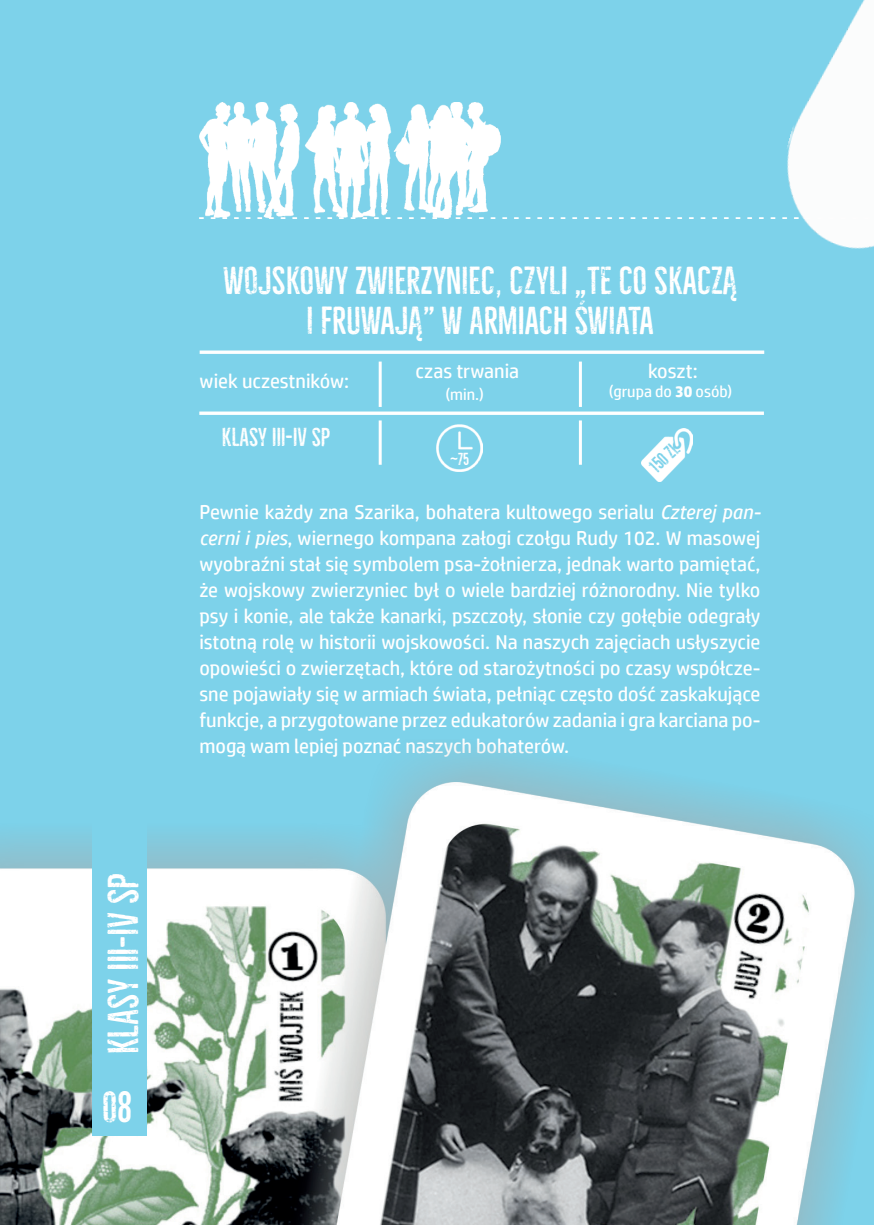
<style>
.page{position:relative;width:874px;height:1225px;background:#fff}
.page>*{position:absolute;margin:0;border:0;box-sizing:border-box;transform-origin:0 0}
.t1{font:40px "Bellfort Rough Demo";color:#fff}
.t2{font:36px/40px "Bellfort Rough Demo";color:#fff;text-align:center}
.t3{font:24px "Bellfort Rough Demo";color:#fff}
.t4{font:20px/26px "HP Simplified";color:#fff;text-align:justify}
.t5{font:18px "Bellfort Rough Demo";color:#7dd2ea}
.t6{font:16px "HP Simplified";color:#fff}
.t7{font:16px "Bellfort Rough Demo";color:#fff}
.s1{font-weight:700}
.s2{font-style:italic}
.s3{font-family:"Gill Sans";font-weight:700;font-stretch:extra-condensed}
</style>
<div class="page">
<div style="left:0;top:0;width:873px;height:1225px;background:#7dd2ea"></div>
<hr style="left:578px;top:361px;width:3px;height:46px;background:#fff">
<hr style="left:578px;top:420px;width:3px;height:45px;background:#fff">
<img style="left:436px;top:424px;width:46px;height:47px">
<img style="left:641px;top:428px;width:50px;height:53px">
<svg style="left:199px;top:350px;width:564px;height:4px;background:#ebf8fb"></svg>
<svg style="left:199px;top:411px;width:564px;height:4px;background:#ebf7fb"></svg>
<hr style="left:378px;top:361px;width:3px;height:46px;background:#fff">
<hr style="left:378px;top:420px;width:3px;height:45px;background:#fff">
<img style="left:200px;top:102px;width:560px;height:117px">
<img style="left:0;top:756px;width:873px;height:469px">
<div style="left:92px;top:610px;width:54px;height:526px;background:#7dd2ea"></div>
<img style="left:760px;top:0;width:113px;height:249px">
<h1 class="t1" style="left:99px;top:1054px;width:181px;rotate:-90deg">KLASY III-IV SP</h1>
<h1 class="t1" style="left:102px;top:1082px;width:32px">08</h1>
<h2 class="t2" style="left:223px;top:260px;width:515px">WOJSKOWY ZWIERZYNIEC, CZYLI „TE CO SKACZĄ<br>I FRUWAJĄ” W ARMIACH ŚWIATA</h2>
<p class="t4" style="left:199px;top:368px;width:151px">wiek uczestników:</p>
<p class="t4" style="left:647px;top:358px;width:51px">koszt:</p>
<p class="t6" style="left:608px;top:382px;width:125px">(grupa do <span class="s1">30</span> osób)</p>
<p class="t4" style="left:415px;top:358px;width:105px">czas trwania</p>
<p class="t6" style="left:445px;top:385px;width:40px">(min.)</p>
<p class="t3" style="left:222px;top:422px;width:109px">KLASY III-IV SP</p>
<p class="t5" style="left:644px;top:461px;width:35px;rotate:-44deg">150 ZŁ</p>
<p class="t4" style="left:199px;top:498px;width:562px">Pewnie każdy zna Szarika, bohatera kultowego serialu <span class="s2">Czterej pan&shy;cerni i pies</span>, wiernego kompana załogi czołgu Rudy 102. W masowej wyobraźni stał się symbolem psa-żołnierza, jednak warto pamiętać, że wojskowy zwierzyniec był o wiele bardziej różnorodny. Nie tylko psy i konie, ale także kanarki, pszczoły, słonie czy gołębie odegrały istotną rolę w historii wojskowości. Na naszych zajęciach usłyszycie opowieści o zwierzętach, które od starożytności po czasy współcze&shy;sne pojawiały się w armiach świata, pełniąc często dość zaskakujące funkcje, a przygotowane przez edukatorów zadania i gra karciana po&shy;mogą wam lepiej poznać naszych bohaterów.</p>
<p class="t7" style="left:450px;top:450px;width:21px"><span class="s3">~</span>75</p>
</div>
